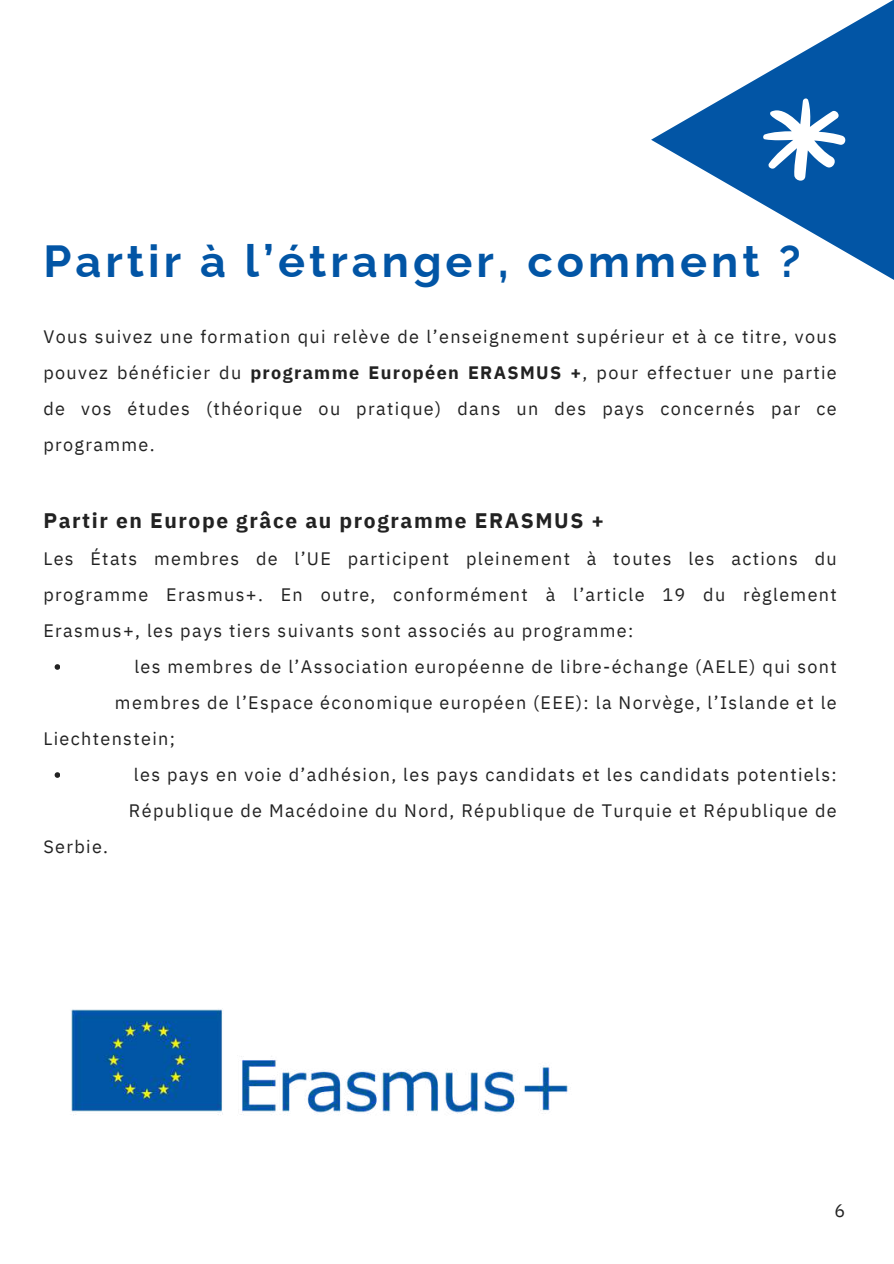
<style>
.page{position:relative;width:894px;height:1264px;background:#fff}
.page>*{position:absolute;margin:0;border:0;box-sizing:border-box;transform-origin:0 0}
.t1{font:700 45px "Raleway";letter-spacing:.09em;color:#0255a5}
.t2{font:700 21px "IBM Plex Sans";letter-spacing:.075em;color:#222}
.t3{font:18px/36px "IBM Plex Sans";letter-spacing:.075em;color:#222;text-align:justify}
.s1{font-weight:700}
</style>
<div class="page">
<svg style="left:55px;top:664px;width:5px;height:5px"></svg>
<svg style="left:55px;top:772px;width:5px;height:5px"></svg>
<img style="left:71px;top:1009px;width:497px;height:106px">
<svg style="left:651px;top:0;width:242px;height:280px"></svg>
<svg style="left:763px;top:98px;width:82px;height:83px"></svg>
<h1 class="t1" style="left:43px;top:234px;width:758px">Partir à l’étranger, comment ?</h1>
<p class="t3" style="left:43px;top:318px;width:794px">Vous suivez une formation qui relève de l’enseignement supérieur et à ce titre, vous pouvez bénéficier du <span class="s1">programme Européen ERASMUS +</span>, pour effectuer une partie de vos études (théorique ou pratique) dans un des pays concernés par ce programme.</p>
<p class="t2" style="left:43px;top:506px;width:562px">Partir en Europe grâce au programme ERASMUS +</p>
<p class="t3" style="left:43px;top:540px;width:794px">Les États membres de l’UE participent pleinement à toutes les actions du</p>
<p class="t3" style="left:43px;top:576px;width:794px">programme Erasmus+. En outre, conformément à l’article 19 du règlement</p>
<p class="t3" style="left:43px;top:612px;width:591px">Erasmus+, les pays tiers suivants sont associés au programme:</p>
<p class="t3" style="left:134px;top:648px;width:703px">les membres de l’Association européenne de libre-échange (AELE) qui sont</p>
<p class="t3" style="left:115px;top:684px;width:723px">membres de l’Espace économique européen (EEE): la Norvège, l’Islande et le</p>
<p class="t3" style="left:43px;top:720px;width:133px">Liechtenstein;</p>
<p class="t3" style="left:134px;top:756px;width:704px">les pays en voie d’adhésion, les pays candidats et les candidats potentiels:</p>
<p class="t3" style="left:129px;top:792px;width:709px">République de Macédoine du Nord, République de Turquie et République de</p>
<p class="t3" style="left:43px;top:828px;width:66px">Serbie.</p>
<p class="t3" style="left:834px;top:1192px;width:12px">6</p>
</div>
